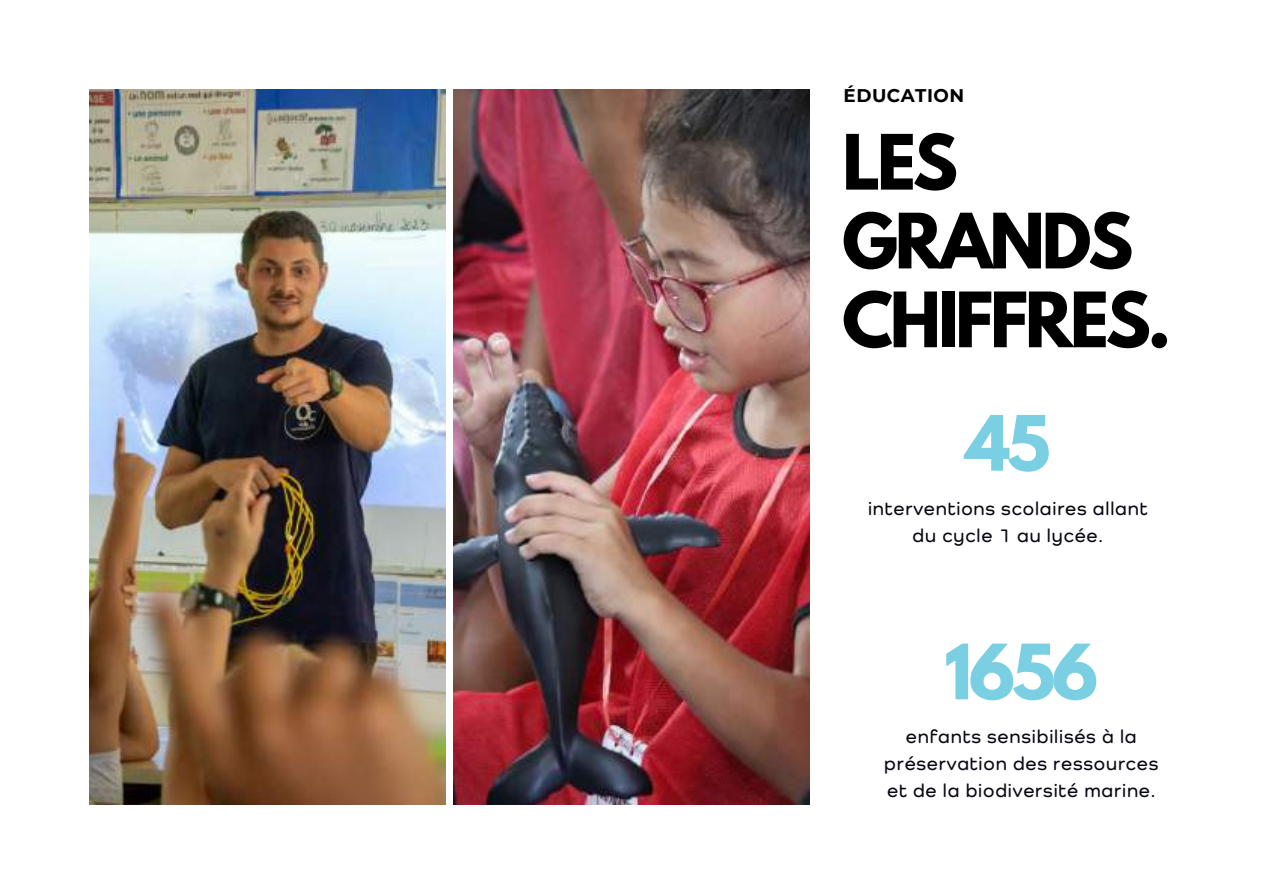
<style>
.page{position:relative;width:1263px;height:894px;background:#fff}
.page>*{position:absolute;margin:0;border:0;box-sizing:border-box;transform-origin:0 0}
.t1{font:700 67.5px/78.8px "League Spartan";letter-spacing:-.05em;color:#000}
.t2{font:700 67.5px "League Spartan";letter-spacing:-.05em;color:#7bcfe2}
.t3{font:600 19.35px/27px "Como";letter-spacing:.045em;color:#070812;text-align:center}
.t4{font:700 18.3px "Montserrat";letter-spacing:.025em;color:#000}
</style>
<div class="page">
<img style="left:453px;top:89px;width:357px;height:715px">
<img style="left:89px;top:89px;width:357px;height:715px">
<p class="t4" style="left:844px;top:84px;width:122px">ÉDUCATION</p>
<h1 class="t1" style="left:842px;top:132px;width:330px">LES<br>GRANDS<br>CHIFFRES.</h1>
<h1 class="t2" style="left:965px;top:410px;width:86px">45</h1>
<p class="t3" style="left:868px;top:495px;width:281px">interventions scolaires allant du cycle 1 au lycée.</p>
<h1 class="t2" style="left:944px;top:638px;width:156px">1656</h1>
<p class="t3" style="left:884px;top:724px;width:276px">enfants sensibilisés à la préservation des ressources et de la biodiversité marine.</p>
</div>
